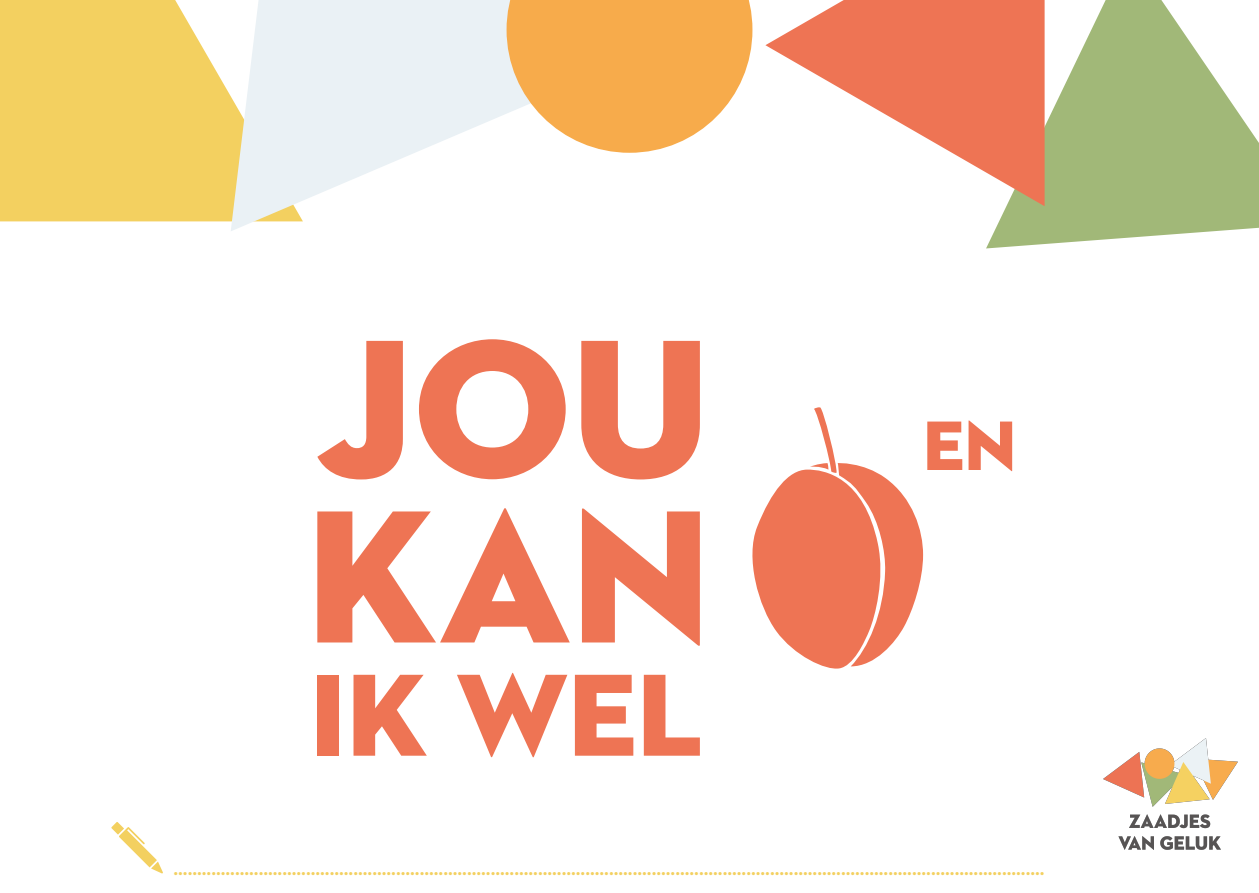
<style>
.page{position:relative;width:1259px;height:893px;background:#fff}
.page>*{position:absolute;margin:0;border:0;box-sizing:border-box;transform-origin:0 0}
.t1{font:201px "Neutraface 2 Display Titling";color:#ee7454}
.t2{font:192.6px "Neutraface 2 Display Titling";color:#ee7454}
.t3{font:119.1px "Neutraface 2 Display Titling";color:#ee7454}
.t4{font:71.1px "Neutraface 2 Display Titling";color:#ee7454}
.t5{font:700 22.2px "Neutraface 2 Display";color:#f3d060}
</style>
<div class="page">
<div style="left:0;top:0;width:231px;height:221px;background:#f3d060"></div>
<svg style="left:231px;top:0;width:275px;height:231px;fill:#eaf1f5"></svg>
<svg style="left:986px;top:0;width:273px;height:248px;fill:#a1b878"></svg>
<svg style="left:765px;top:0;width:279px;height:206px;fill:#ee7454"></svg>
<svg style="left:506px;top:0;width:246px;height:153px"></svg>
<svg style="left:111px;top:822px;width:52px;height:51px"></svg>
<svg style="left:752px;top:407px;width:171px;height:262px"></svg>
<img style="left:1103px;top:738px;width:134px;height:112px">
<h1 class="t1" style="left:316px;top:283px;width:396px">JOU</h1>
<h2 class="t2" style="left:306px;top:456px;width:407px">KAN</h2>
<h3 class="t3" style="left:310px;top:640px;width:394px">IK WEL</h3>
<h3 class="t4" style="left:923px;top:401px;width:95px">EN</h3>
<p class="t5" style="left:173px;top:855px;width:872px">........................................................................................................................................................................................</p>
</div>
